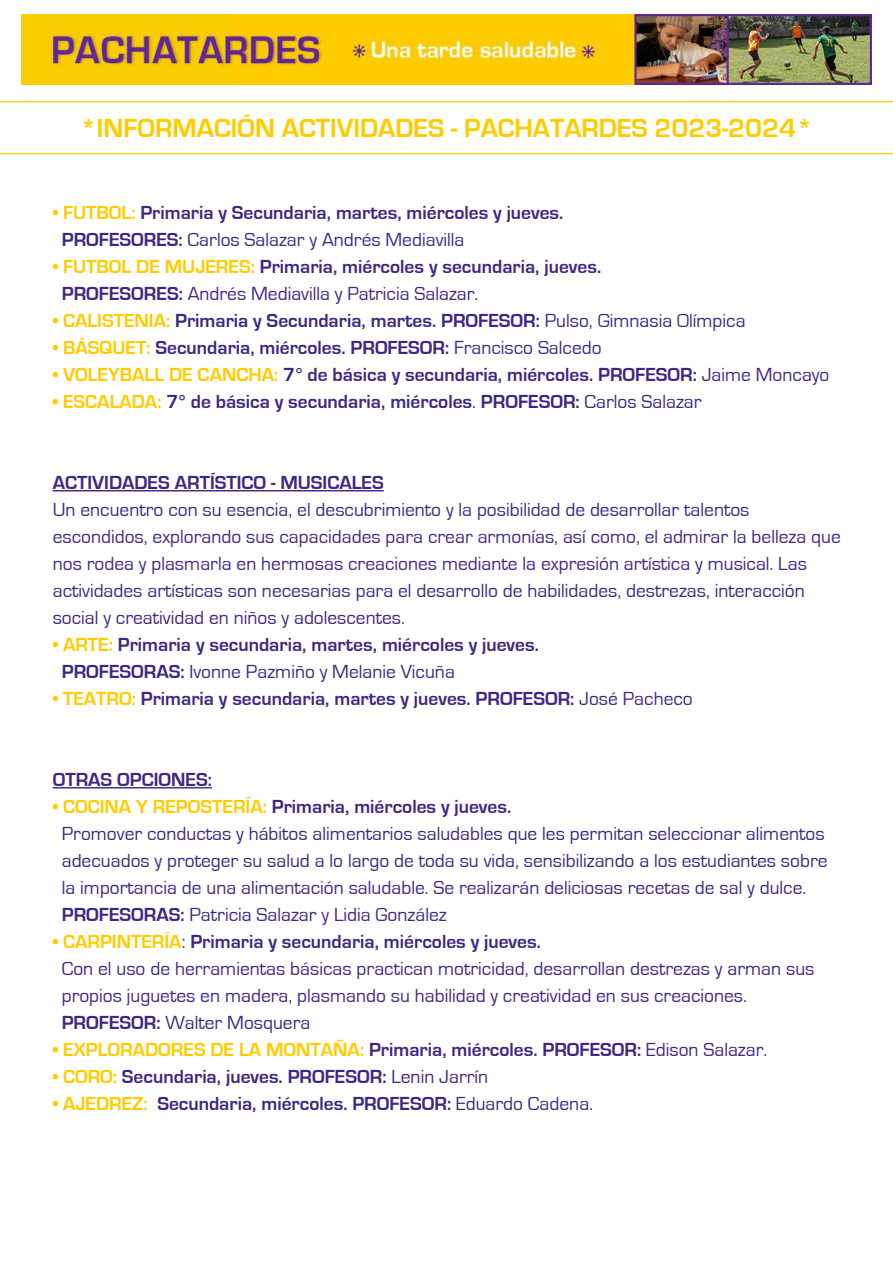
<style>
.page{position:relative;width:893px;height:1263px;background:#fff}
.page>*{position:absolute;margin:0;border:0;box-sizing:border-box;transform-origin:0 0}
.t1{font:700 27px "Eurostile";color:#fc0}
.t2{font:19.5px/27px "Eurostile";color:#3f2682}
.t3{font:700 19.5px/27px "Eurostile";color:#3f2682}
.s1{color:#fc0}
.s2{font-weight:400}
.s3{font-weight:700;color:#fc0}
.s4{font-weight:700}
</style>
<div class="page">
<hr style="left:0;top:153px;width:893px;height:1px;background:#fc0">
<hr style="left:0;top:101px;width:893px;height:1px;background:#fc0">
<img style="left:22px;top:15px;width:849px;height:69px">
<hr style="left:53px;top:490px;width:331px;height:1px;background:#3f2682">
<hr style="left:53px;top:787px;width:159px;height:1px;background:#3f2682">
<h1 class="t1" style="left:80px;top:113px;width:734px">*INFORMACIÓN ACTIVIDADES - PACHATARDES 2023-2024*</h1>
<p class="t3" style="left:62px;top:199px;width:503px;text-indent:-9px"><span class="s1">• FUTBOL:</span> Primaria y Secundaria, martes, miércoles y jueves.<br>PROFESORES: <span class="s2">Carlos Salazar y Andrés Mediavilla</span></p>
<p class="t3" style="left:62px;top:253px;width:541px;text-indent:-9px"><span class="s1">• FUTBOL DE MUJERES:</span> Primaria, miércoles y secundaria, jueves.<br>PROFESORES: <span class="s2">Andrés Mediavilla y Patricia Salazar.</span></p>
<p class="t3" style="left:53px;top:307px;width:694px"><span class="s1">• CALISTENIA:</span> Primaria y Secundaria, martes. PROFESOR: <span class="s2">Pulso, Gimnasia Olímpica</span></p>
<p class="t3" style="left:53px;top:334px;width:550px"><span class="s1">• BÁSQUET:</span> Secundaria, miércoles. PROFESOR: <span class="s2">Francisco Salcedo</span></p>
<p class="t3" style="left:53px;top:361px;width:778px"><span class="s1">• VOLEYBALL DE CANCHA:</span> 7° de básica y secundaria, miércoles. PROFESOR: <span class="s2">Jaime Moncayo</span></p>
<p class="t3" style="left:53px;top:388px;width:650px"><span class="s1">• ESCALADA:</span> 7° de básica y secundaria, miércoles<span class="s2">.</span> PROFESOR: <span class="s2">Carlos Salazar</span></p>
<p class="t3" style="left:53px;top:469px;width:333px">ACTIVIDADES ARTÍSTICO - MUSICALES</p>
<p class="t2" style="left:53px;top:496px;width:790px">Un encuentro con su esencia, el descubrimiento y la posibilidad de desarrollar talentos escondidos, explorando sus capacidades para crear armonías, así como, el admirar la belleza que nos rodea y plasmarla en hermosas creaciones mediante la expresión artística y musical. Las actividades artísticas son necesarias para el desarrollo de habilidades, destrezas, interacción social y creatividad en niños y adolescentes.</p>
<p class="t3" style="left:62px;top:631px;width:479px;text-indent:-9px"><span class="s1">• ARTE:</span> Primaria y secundaria, martes, miércoles y jueves.<br>PROFESORAS: <span class="s2">Ivonne Pazmiño y Melanie Vicuña</span></p>
<p class="t3" style="left:53px;top:685px;width:642px"><span class="s1">• TEATRO:</span> Primaria y secundaria, martes y jueves. PROFESOR: <span class="s2">José Pacheco</span></p>
<p class="t3" style="left:53px;top:766px;width:161px">OTRAS OPCIONES:</p>
<p class="t2" style="left:62px;top:793px;width:767px;text-indent:-9px"><span class="s3">• COCINA Y REPOSTERÍA:</span> <span class="s4">Primaria, miércoles y jueves.<br></span>Promover conductas y hábitos alimentarios saludables que les permitan seleccionar alimentos adecuados y proteger su salud a lo largo de toda su vida, sensibilizando a los estudiantes sobre la importancia de una alimentación saludable. Se realizarán deliciosas recetas de sal y dulce.<br><span class="s4">PROFESORAS:</span> Patricia Salazar y Lidia González</p>
<p class="t2" style="left:62px;top:928px;width:754px;text-indent:-9px"><span class="s3">• CARPINTERÍA</span>: <span class="s4">Primaria y secundaria, miércoles y jueves.<br></span>Con el uso de herramientas básicas practican motricidad, desarrollan destrezas y arman sus propios juguetes en madera, plasmando su habilidad y creatividad en sus creaciones.<br><span class="s4">PROFESOR:</span> Walter Mosquera</p>
<p class="t3" style="left:53px;top:1036px;width:716px"><span class="s1">• EXPLORADORES DE LA MONTAÑA:</span> Primaria, miércoles. PROFESOR: <span class="s2">Edison Salazar.</span></p>
<p class="t3" style="left:53px;top:1063px;width:437px"><span class="s1">• CORO:</span> Secundaria, jueves. PROFESOR: <span class="s2">Lenin Jarrín</span></p>
<p class="t3" style="left:53px;top:1090px;width:542px"><span class="s1">• AJEDREZ:</span> Secundaria, miércoles. PROFESOR: <span class="s2">Eduardo Cadena.</span></p>
</div>
